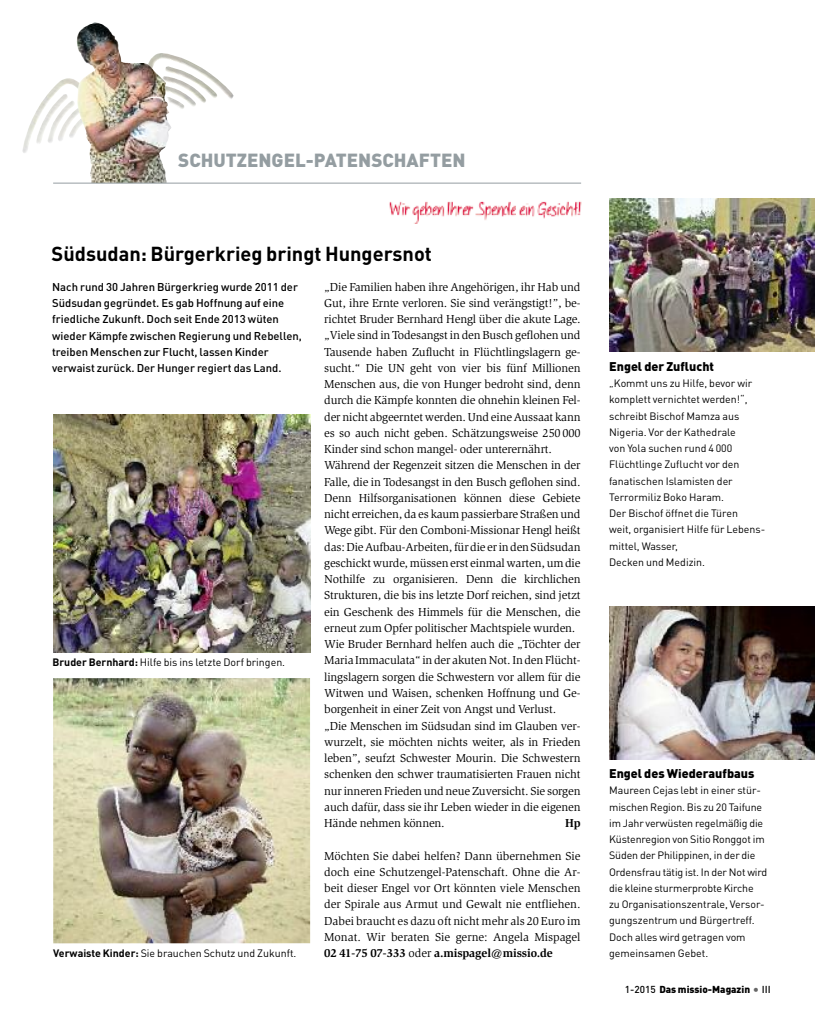
<style>
.page{position:relative;width:815px;height:1028px;background:#fff}
.page>*{position:absolute;margin:0;border:0;box-sizing:border-box;transform-origin:0 0}
.t1{font:700 20px "DIN Pro";color:#000}
.t2{font:900 18.75px "DIN Pro";color:#949da1}
.t3{font:900 12.5px "DIN Pro";color:#000}
.t4{font:11.88px/16.2px "Slimbach Std";letter-spacing:-.01em;color:#000}
.t5{font:700 11.88px "Slimbach Std";color:#000}
.t6{font:500 11.25px/16.2px "DIN Pro";color:#000}
.t7{font:10.62px/16.2px "DIN Pro";color:#000}
.t8{font:900 10px "DIN Pro";color:#000}
.s1{font-weight:700}
.s2{font-weight:500}
.s3{font-weight:500;font-size:12.5px;color:#666}
</style>
<div class="page">
<img style="left:610px;top:198px;width:205px;height:153px">
<img style="left:53px;top:678px;width:257px;height:265px">
<img style="left:610px;top:606px;width:205px;height:154px">
<img style="left:53px;top:415px;width:257px;height:237px">
<img style="left:389px;top:201px;width:193px;height:23px">
<img style="left:171px;top:55px;width:63px;height:52px">
<img style="left:58px;top:81px;width:18px;height:60px">
<img style="left:76px;top:22px;width:95px;height:161px">
<hr style="left:53px;top:183px;width:528px;height:1px;background:#949da1">
<h2 class="t2" style="left:178px;top:149px;width:289px">SCHUTZENGEL-PATENSCHAFTEN</h2>
<h1 class="t1" style="left:52px;top:242px;width:382px">Südsudan: Bürgerkrieg bringt Hungersnot</h1>
<p class="t6" style="left:52px;top:278px;width:251px">Nach rund 30 Jahren Bürgerkrieg wurde 2011 der Südsudan gegründet. Es gab Hoffnung auf eine friedliche Zukunft. Doch seit Ende 2013 wüten wieder Kämpfe zwischen Regierung und Rebellen, treiben Menschen zur Flucht, lassen Kinder verwaist zurück. Der Hunger regiert das Land.</p>
<p class="t4" style="left:324px;top:279px;width:258px">„Die Familien haben ihre Angehörigen, ihr Hab und Gut, ihre Ernte verloren. Sie sind verängstigt!”, be&shy;richtet Bruder Bernhard Hengl über die akute Lage. „Viele sind in Todesangst in den Busch geflohen und Tausende haben Zuflucht in Flüchtlingslagern ge&shy;sucht.“ Die UN geht von vier bis fünf Millionen Menschen aus, die von Hunger bedroht sind, denn durch die Kämpfe konnten die ohnehin kleinen Fel&shy;der nicht abgeerntet werden. Und eine Aussaat kann es so auch nicht geben. Schätzungsweise 250 000<br>Kinder sind schon mangel- oder unterernährt.<br>Während der Regenzeit sitzen die Menschen in der Falle, die in Todesangst in den Busch geflohen sind.<br>Denn Hilfsorganisationen können diese Gebiete nicht erreichen, da es kaum passierbare Straßen und Wege gibt. Für den Comboni-Missionar Hengl heißt das:DieAufbau-Arbeiten,fürdie erindenSüdsudan geschicktwurde,müssenerst einmalwarten,umdie Nothilfe zu organisieren. Denn die kirchlichen Strukturen, die bis ins letzte Dorf reichen, sind jetzt ein Geschenk des Himmels für die Menschen, die erneut zum Opfer politischer Machtspiele wurden.<br>Wie Bruder Bernhard helfen auch die „Töchter der Maria Immaculata“ inder akutenNot.IndenFlücht&shy;lingslagern sorgen die Schwestern vor allem für die Witwen und Waisen, schenken Hoffnung und Ge&shy;borgenheit in einer Zeit von Angst und Verlust. „Die Menschen im Südsudan sind im Glauben ver&shy;wurzelt, sie möchten nichts weiter, als in Frieden leben”, seufzt Schwester Mourin. Die Schwestern schenken den schwer traumatisierten Frauen nicht nur inneren Frieden und neue Zuversicht. Sie sorgen auch dafür, dass sie ihr Leben wieder in die eigenen Hände nehmen können.</p>
<p class="t3" style="left:609px;top:359px;width:106px">Engel der Zuflucht</p>
<p class="t7" style="left:609px;top:375px;width:158px">„Kommt uns zu Hilfe, bevor wir komplett vernichtet werden!“, schreibt Bischof Mamza aus<br>Nigeria. Vor der Kathedrale<br>von Yola suchen rund 4 000<br>Flüchtlinge Zuflucht vor den fanatischen Islamisten der<br>Terrormiliz Boko Haram.<br>Der Bischof öffnet die Türen<br>weit, organisiert Hilfe für Lebens&shy;mittel, Wasser,<br>Decken und Medizin.</p>
<p class="t7" style="left:52px;top:654px;width:234px"><span class="s1">Bruder Bernhard:</span> Hilfe bis ins letzte Dorf bringen.</p>
<p class="t3" style="left:609px;top:766px;width:147px">Engel des Wiederaufbaus</p>
<p class="t7" style="left:609px;top:782px;width:160px">Maureen Cejas lebt in einer stür&shy;mischen Region. Bis zu 20 Taifune im Jahr verwüsten regelmäßig die Küstenregion von Sitio Ronggot im Süden der Philippinen, in der die Ordensfrau tätig ist. In der Not wird die kleine sturmerprobte Kirche<br>zu Organisationszentrale, Versor&shy;gungszentrum und Bürgertreff.<br>Doch alles wird getragen vom</p>
<p class="t5" style="left:565px;top:818px;width:17px">Hp</p>
<p class="t4" style="left:324px;top:848px;width:258px;text-align:justify">Möchten Sie dabei helfen? Dann übernehmen Sie doch eine Schutzengel-Patenschaft. Ohne die Ar&shy;beit dieser Engel vor Ort könnten viele Menschen der Spirale aus Armut und Gewalt nie entfliehen.<br>Dabei braucht es dazu oft nicht mehr als 20 Euro im Monat. Wir beraten Sie gerne: Angela Mispagel <span class="s1">02 41-75 07-333</span> oder <span class="s1">a.mispagel@missio.de</span></p>
<p class="t7" style="left:53px;top:945px;width:245px"><span class="s1">Verwaiste Kinder:</span> Sie brauchen Schutz und Zukunft.</p>
<p class="t7" style="left:609px;top:945px;width:101px">gemeinsamen Gebet.</p>
<p class="t8" style="left:625px;top:983px;width:147px"><span class="s2">1-2015</span> Das missio-Magazin <span class="s3">•</span> <span class="s2">III</span></p>
</div>
